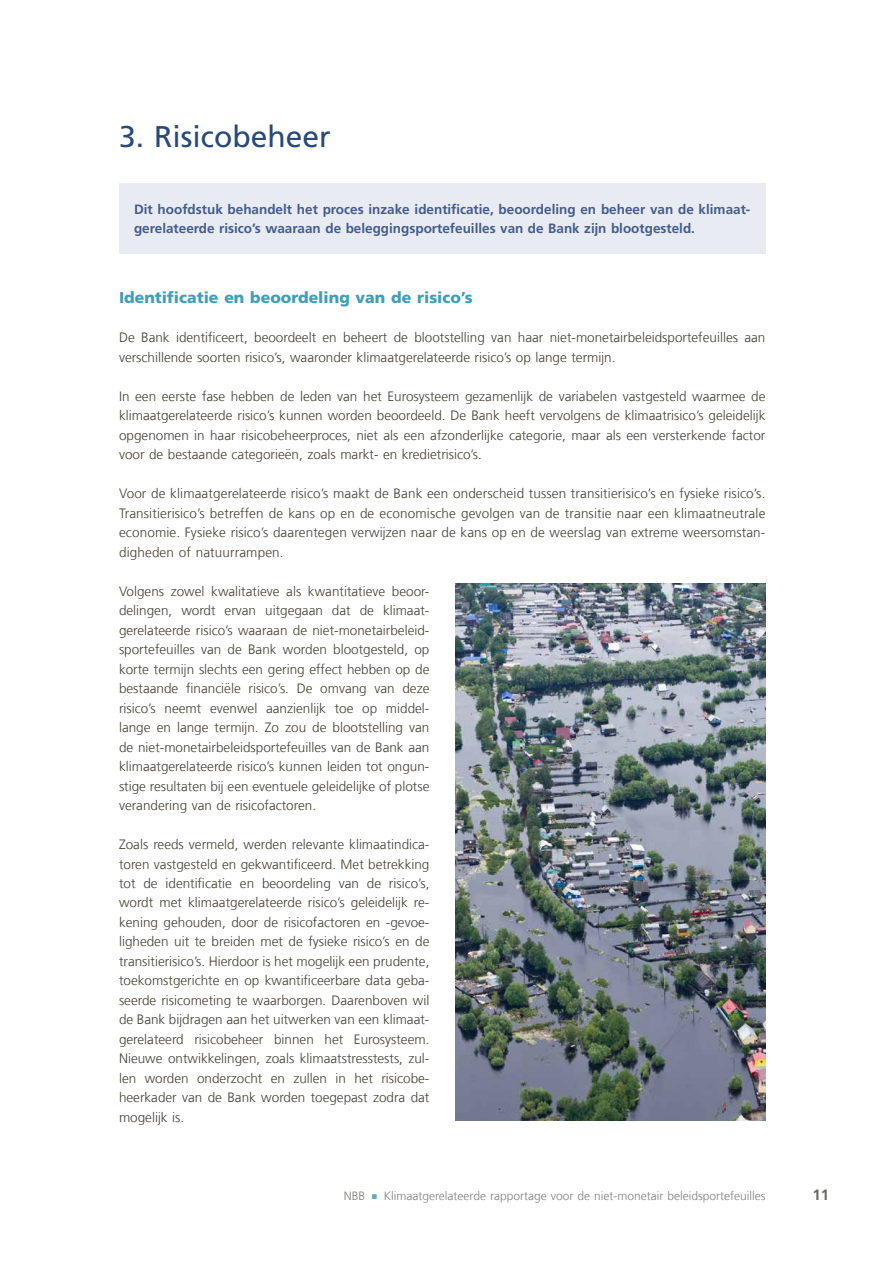
<style>
.page{position:relative;width:893px;height:1263px;background:#fff}
.page>*{position:absolute;margin:0;border:0;box-sizing:border-box;transform-origin:0 0}
.t1{font:30px "Frutiger LT Com";color:#29497c}
.t2{font:900 15.75px "Frutiger LT Com";color:#3f9eb9}
.t3{font:700 15px "Frutiger LT Com";color:#6d6a63}
.t4{font:300 13.5px/19.5px "Frutiger LT Com";color:#454034;text-align:justify}
.t5{font:700 13.5px/19.5px "Frutiger LT Com";color:#435c8d}
.t6{font:300 12px "Frutiger LT Com";color:#81807a}
.s1{color:#5ea9c1}
</style>
<div class="page">
<div style="left:119px;top:183px;width:646px;height:71px;background:#e8ebf1"></div>
<img style="left:455px;top:584px;width:310px;height:536px">
<h1 class="t1" style="left:119px;top:118px;width:213px">3. Risicobeheer</h1>
<p class="t5" style="left:134px;top:199px;width:618px">Dit hoofdstuk behandelt het proces inzake identificatie, beoordeling en beheer van de klimaat&shy;gerelateerde risico’s waaraan de beleggingsportefeuilles van de Bank zijn blootgesteld.</p>
<p class="t2" style="left:119px;top:288px;width:355px">Identificatie en beoordeling van de risico’s</p>
<p class="t4" style="left:119px;top:327px;width:648px">De Bank identificeert, beoordeelt en beheert de blootstelling van haar niet-monetairbeleidsportefeuilles aan verschillende soorten risico’s, waaronder klimaatgerelateerde risico’s op lange termijn.</p>
<p class="t4" style="left:119px;top:386px;width:648px">In een eerste fase hebben de leden van het Eurosysteem gezamenlijk de variabelen vastgesteld waarmee de klimaatgerelateerde risico’s kunnen worden beoordeeld. De Bank heeft vervolgens de klimaatrisico’s geleidelijk opgenomen in haar risicobeheerproces, niet als een afzonderlijke categorie, maar als een versterkende factor voor de bestaande categorieën, zoals markt- en kredietrisico’s.</p>
<p class="t4" style="left:119px;top:483px;width:648px">Voor de klimaatgerelateerde risico’s maakt de Bank een onderscheid tussen transitierisico’s en fysieke risico’s.<br>Transitierisico’s betreffen de kans op en de economische gevolgen van de transitie naar een klimaatneutrale economie. Fysieke risico’s daarentegen verwijzen naar de kans op en de weerslag van extreme weersomstan&shy;digheden of natuurrampen.</p>
<p class="t4" style="left:119px;top:581px;width:312px">Volgens zowel kwalitatieve als kwantitatieve beoor&shy;delingen, wordt ervan uitgegaan dat de klimaat&shy;gerelateerde risico’s waaraan de niet-monetairbeleid&shy;sportefeuilles van de Bank worden blootgesteld, op korte termijn slechts een gering effect hebben op de bestaande financiële risico’s. De omvang van deze risico’s neemt evenwel aanzienlijk toe op middel&shy;lange en lange termijn. Zo zou de blootstelling van de niet-monetairbeleidsportefeuilles van de Bank aan klimaatgerelateerde risico’s kunnen leiden tot ongun&shy;stige resultaten bij een eventuele geleidelijke of plotse verandering van de risicofactoren.</p>
<p class="t4" style="left:119px;top:834px;width:312px">Zoals reeds vermeld, werden relevante klimaatindica&shy;toren vastgesteld en gekwantificeerd. Met betrekking tot de identificatie en beoordeling van de risico’s, wordt met klimaatgerelateerde risico’s geleidelijk re&shy;kening gehouden, door de risicofactoren en -gevoe&shy;ligheden uit te breiden met de fysieke risico’s en de transitierisico’s. Hierdoor is het mogelijk een prudente, toekomstgerichte en op kwantificeerbare data geba&shy;seerde risicometing te waarborgen. Daarenboven wil de Bank bijdragen aan het uitwerken van een klimaat&shy;gerelateerd risicobeheer binnen het Eurosysteem.<br>Nieuwe ontwikkelingen, zoals klimaatstresstests, zul&shy;len worden onderzocht en zullen in het risicobe&shy;heerkader van de Bank worden toegepast zodra dat mogelijk is.</p>
<p class="t6" style="left:344px;top:1188px;width:423px">NBB <span class="s1">○</span> Klimaatgerelateerde rapportage voor de niet-monetair beleidsportefeuilles</p>
<p class="t3" style="left:812px;top:1186px;width:18px">11</p>
</div>
